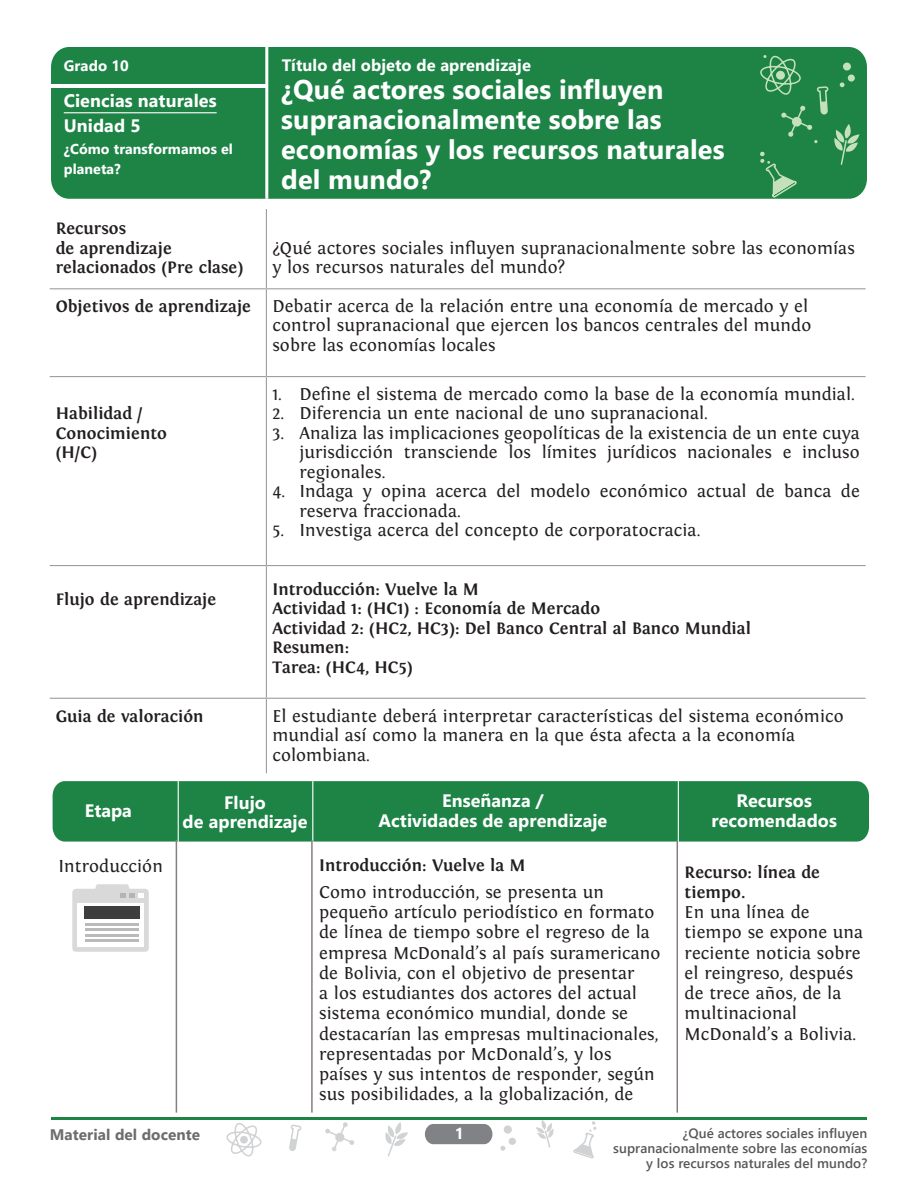
<style>
.page{position:relative;width:918px;height:1188px;background:#fff}
.page>*{position:absolute;margin:0;border:0;box-sizing:border-box;transform-origin:0 0}
.t1{font:700 27px/30px "Segoe UI";letter-spacing:.005em;color:#fff}
.Parrafo_general{font:18px/20.2px "Fontin";letter-spacing:.005em;color:#231f20}
.Negrita_tablas{font:700 18px/25.3px "Segoe UI";letter-spacing:.005em;color:#fff}
.Parrafo_general-2{font:700 17.25px/20.2px "Fontin";letter-spacing:.005em;color:#231f20}
.Subtítulo__nivel_3{font:700 17.25px/19.5px "Fontin";letter-spacing:.005em;color:#231f20}
.t2{font:700 16.5px "Segoe UI";letter-spacing:.005em;color:#fff}
.t3{font:700 15.75px "Segoe UI";color:#fff}
.t4{font:700 15.3px "Segoe UI";letter-spacing:.005em;color:#6c6d70}
.t5{font:700 15px "Segoe UI";letter-spacing:.005em;color:#fff}
.t6{font:700 14.25px/19.5px "Segoe UI";letter-spacing:.005em;color:#fff}
.t7{font:600 13.5px/15px "Segoe UI";letter-spacing:.005em;color:#57585a;text-align:right}
</style>
<div class="page">
<svg style="left:573px;top:1121px;width:24px;height:38px"></svg>
<svg style="left:536px;top:1120px;width:18px;height:28px"></svg>
<svg style="left:227px;top:1123px;width:35px;height:34px"></svg>
<div style="left:240px;top:1136px;width:8px;height:8px;background:#d1d2d4;border-radius:3px"></div>
<svg style="left:289px;top:1124px;width:13px;height:27px"></svg>
<svg style="left:385px;top:1122px;width:23px;height:35px"></svg>
<svg style="left:325px;top:1122px;width:29px;height:30px"></svg>
<svg style="left:500px;top:1146px;width:6px;height:5px"></svg>
<div style="left:508px;top:1137px;width:8px;height:8px;background:#d1d2d4;border-radius:3px"></div>
<div style="left:503px;top:1125px;width:9px;height:9px;background:#d1d2d4;border-radius:4px"></div>
<svg style="left:425px;top:1124px;width:67px;height:20px"></svg>
<hr style="left:51px;top:1117px;width:816px;height:3px;background:#1d8446">
<div style="left:51px;top:47px;width:816px;height:152px;background:#1d8446"></div>
<hr style="left:51px;top:84px;width:215px;height:3px;background:#fff">
<hr style="left:64px;top:112px;width:153px;height:1px;background:#fff">
<svg style="left:760px;top:53px;width:100px;height:145px;background:#2f8e52"></svg>
<hr style="left:265px;top:47px;width:3px;height:152px;background:#fff">
<hr style="left:266px;top:209px;width:1px;height:79px;background:#9d9fa2">
<hr style="left:50px;top:288px;width:216px;height:1px;background:#9d9fa2">
<hr style="left:266px;top:288px;width:600px;height:1px;background:#9d9fa2">
<hr style="left:266px;top:289px;width:1px;height:87px;background:#9d9fa2">
<hr style="left:50px;top:376px;width:216px;height:1px;background:#9d9fa2">
<hr style="left:266px;top:376px;width:600px;height:1px;background:#9d9fa2">
<hr style="left:266px;top:377px;width:1px;height:188px;background:#9d9fa2">
<hr style="left:50px;top:565px;width:216px;height:1px;background:#9d9fa2">
<hr style="left:266px;top:565px;width:600px;height:1px;background:#9d9fa2">
<hr style="left:266px;top:566px;width:1px;height:132px;background:#9d9fa2">
<hr style="left:50px;top:698px;width:216px;height:1px;background:#9d9fa2">
<hr style="left:266px;top:698px;width:600px;height:1px;background:#9d9fa2">
<hr style="left:266px;top:699px;width:1px;height:74px;background:#9d9fa2">
<div style="left:53px;top:781px;width:816px;height:61px;background:#1d8446"></div>
<hr style="left:178px;top:780px;width:1px;height:62px;background:#fff">
<hr style="left:312px;top:780px;width:1px;height:62px;background:#fff">
<hr style="left:678px;top:780px;width:1px;height:62px;background:#fff">
<hr style="left:677px;top:840px;width:1px;height:273px;background:#867f7c">
<hr style="left:311px;top:840px;width:2px;height:273px;background:#867f7c">
<hr style="left:176px;top:840px;width:1px;height:273px;background:#867f7c">
<svg style="left:72px;top:884px;width:77px;height:68px;background:#dedede"></svg>
<div style="left:77px;top:903px;width:67px;height:43px;background:#fff"></div>
<div style="left:84px;top:907px;width:55px;height:12px;background:#3e3e3f"></div>
<hr style="left:85px;top:923px;width:54px;height:2px;background:#bababa">
<hr style="left:85px;top:934px;width:54px;height:2px;background:#bababa">
<hr style="left:85px;top:928px;width:54px;height:3px;background:#bababa">
<hr style="left:85px;top:939px;width:54px;height:3px;background:#bababa">
<p class="t5" style="left:64px;top:54px;width:67px">Grado 10</p>
<p class="t2" style="left:282px;top:52px;width:251px">Título del objeto de aprendizaje</p>
<p class="Negrita_tablas" style="left:64px;top:88px;width:154px">Ciencias naturales<br>Unidad 5</p>
<p class="t6" style="left:64px;top:139px;width:171px">¿Cómo transformamos el planeta?</p>
<h1 class="t1" style="left:281px;top:75px;width:445px">¿Qué actores sociales influyen supranacionalmente sobre las economías y los recursos naturales del mundo?</h1>
<p class="Subtítulo__nivel_3" style="left:56px;top:219px;width:72px">Recursos</p>
<p class="Subtítulo__nivel_3" style="left:56px;top:238px;width:189px">de aprendizaje relacionados (Pre clase)</p>
<p class="Parrafo_general" style="left:272px;top:238px;width:584px;line-height:19.5px">¿Qué actores sociales influyen supranacionalmente sobre las economías y los recursos naturales del mundo?</p>
<p class="Subtítulo__nivel_3" style="left:56px;top:297px;width:197px">Objetivos de aprendizaje</p>
<p class="Parrafo_general" style="left:272px;top:296px;width:537px">Debatir acerca de la relación entre una economía de mercado y el</p>
<p class="Parrafo_general" style="left:272px;top:316px;width:540px;line-height:19.5px">control supranacional que ejercen los bancos centrales del mundo sobre las economías locales</p>
<p class="Subtítulo__nivel_3" style="left:56px;top:404px;width:89px">Habilidad /</p>
<p class="Subtítulo__nivel_3" style="left:56px;top:424px;width:113px">Conocimiento</p>
<p class="Subtítulo__nivel_3" style="left:56px;top:443px;width:43px">(H/C)</p>
<p class="Subtítulo__nivel_3" style="left:56px;top:589px;width:162px">Flujo de aprendizaje</p>
<p class="Parrafo_general" style="left:272px;top:384px;width:584px">1. Define el sistema de mercado como la base de la economía mundial.</p>
<p class="Parrafo_general" style="left:272px;top:404px;width:437px">2. Diferencia un ente nacional de uno supranacional.</p>
<p class="Parrafo_general" style="left:299px;top:424px;width:562px;line-height:19.5px;text-align:justify;text-indent:-27px">3. Analiza las implicaciones geopolíticas de la existencia de un ente cuya jurisdicción transciende los límites jurídicos nacionales e incluso regionales.</p>
<p class="Parrafo_general" style="left:299px;top:482px;width:562px;line-height:19.5px;text-indent:-27px">4. Indaga y opina acerca del modelo económico actual de banca de reserva fraccionada.</p>
<p class="Parrafo_general" style="left:272px;top:521px;width:430px">5. Investiga acerca del concepto de corporatocracia.</p>
<p class="Parrafo_general-2" style="left:272px;top:579px;width:208px">Introducción: Vuelve la M</p>
<p class="Parrafo_general-2" style="left:272px;top:599px;width:329px">Actividad 1: (HC1) : Economía de Mercado</p>
<p class="Parrafo_general-2" style="left:272px;top:618px;width:480px">Actividad 2: (HC2, HC3): Del Banco Central al Banco Mundial</p>
<p class="Parrafo_general-2" style="left:272px;top:638px;width:78px">Resumen:</p>
<p class="Parrafo_general-2" style="left:272px;top:657px;width:142px">Tarea: (HC4, HC5)</p>
<p class="Subtítulo__nivel_3" style="left:56px;top:706px;width:149px">Guia de valoración</p>
<p class="Parrafo_general" style="left:272px;top:706px;width:573px;line-height:19.5px">El estudiante deberá interpretar características del sistema económico mundial así como la manera en la que ésta afecta a la economía</p>
<p class="Parrafo_general" style="left:272px;top:745px;width:99px">colombiana.</p>
<p class="Negrita_tablas" style="left:85px;top:798px;width:49px">Etapa</p>
<p class="Negrita_tablas" style="left:224px;top:789px;width:43px">Flujo</p>
<p class="Negrita_tablas" style="left:183px;top:809px;width:126px">de aprendizaje</p>
<p class="Negrita_tablas" style="left:442px;top:788px;width:103px">Enseñanza /</p>
<p class="Negrita_tablas" style="left:378px;top:808px;width:230px">Actividades de aprendizaje</p>
<p class="Parrafo_general" style="left:58px;top:856px;width:106px">Introducción</p>
<p class="Parrafo_general-2" style="left:319px;top:856px;width:208px">Introducción: Vuelve la M</p>
<p class="Parrafo_general" style="left:319px;top:882px;width:287px">Como introducción, se presenta un</p>
<p class="Parrafo_general" style="left:319px;top:902px;width:343px">pequeño artículo periodístico en formato de línea de tiempo sobre el regreso de la empresa McDonald’s al país suramericano de Bolivia, con el objetivo de presentar<br>a los estudiantes dos actores del actual sistema económico mundial, donde se destacarían las empresas multinacionales, representadas por McDonald’s, y los</p>
<p class="Parrafo_general" style="left:319px;top:1064px;width:337px">países y sus intentos de responder, según sus posibilidades, a la globalización, de</p>
<p class="Negrita_tablas" style="left:737px;top:788px;width:77px">Recursos</p>
<p class="Negrita_tablas" style="left:712px;top:808px;width:127px">recomendados</p>
<p class="Parrafo_general-2" style="left:685px;top:862px;width:137px">Recurso: línea de tiempo.</p>
<p class="Parrafo_general" style="left:685px;top:902px;width:127px">En una línea de</p>
<p class="Parrafo_general" style="left:685px;top:923px;width:180px">tiempo se expone una reciente noticia sobre el reingreso, después de trece años, de la multinacional</p>
<p class="Parrafo_general" style="left:685px;top:1024px;width:173px">McDonald’s a Bolivia.</p>
<p class="t4" style="left:50px;top:1122px;width:152px">Material del docente</p>
<p class="t3" style="left:455px;top:1121px;width:11px">1</p>
<p class="t7" style="left:613px;top:1125px;width:256px">¿Qué actores sociales influyen supranacionalmente sobre las economías y los recursos naturales del mundo?</p>
</div>
